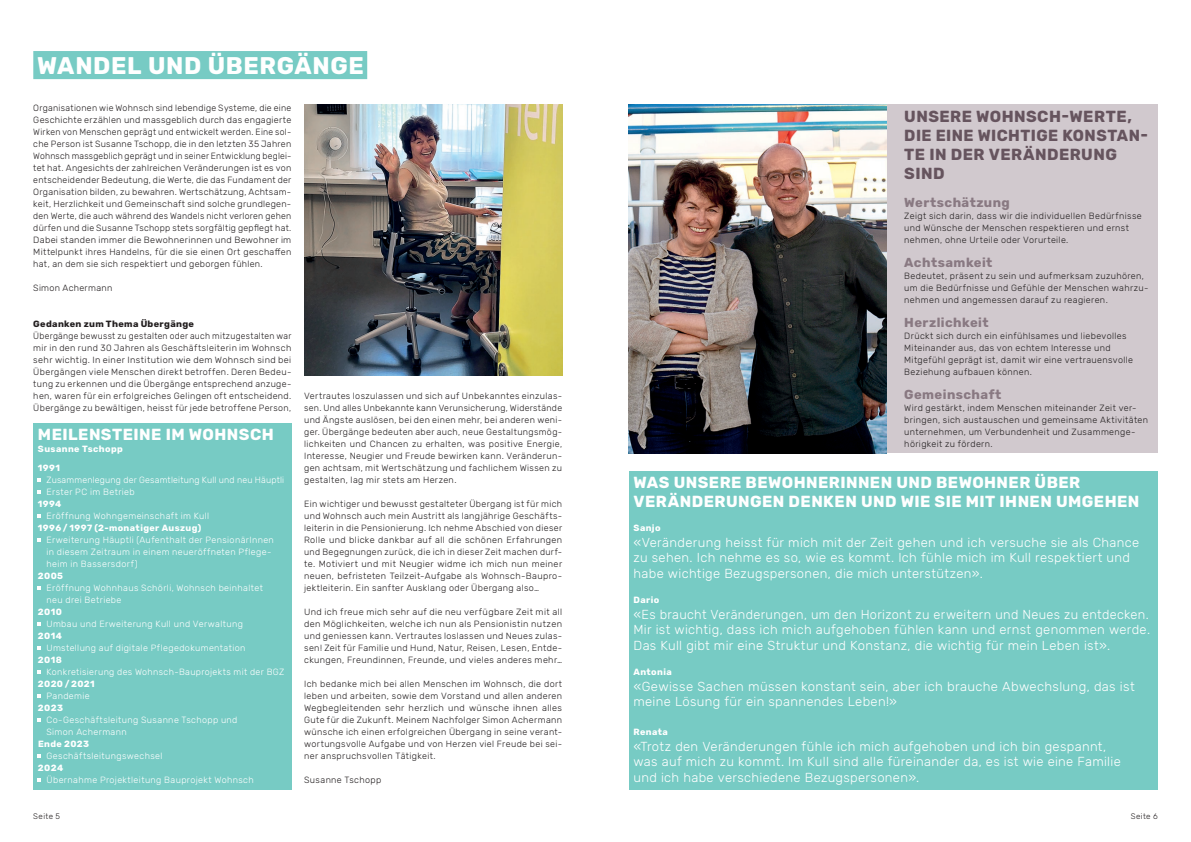
<style>
.page{position:relative;width:1191px;height:842px;background:#fff}
.page>*{position:absolute;margin:0;border:0;box-sizing:border-box;transform-origin:0 0}
.t1{font:700 24px "Rubik";letter-spacing:.025em;color:#fff}
.t2{font:700 16px/19.2px "Rubik";letter-spacing:.025em;color:#fff}
.t3{font:700 16px/19.2px "Rubik";letter-spacing:.03em;color:#66545e}
.t4{font:300 13px/15.5px "Rubik";letter-spacing:.025em;color:#fff}
.t5{font:700 13px "Rubik";letter-spacing:.035em;color:#897982}
.t6{font:300 9px/12px "Rubik";letter-spacing:.04em;color:#231f20}
.t7{font:300 9px/12px "Rubik";letter-spacing:.04em;color:#fff}
.t8{font:300 9px/12px "Rubik";letter-spacing:.04em;color:#231f20;scale:.95 1}
.t9{font:700 9px/18.8px "Rubik";letter-spacing:.045em;color:#fff}
.t10{font:300 9px/12px "Rubik";letter-spacing:.02em;color:#fff}
.t11{font:700 9px "Rubik";letter-spacing:.035em;color:#231f20}
.t12{font:300 8px "Rubik";letter-spacing:.05em;color:#231f20}
</style>
<div class="page">
<div style="left:33px;top:423px;width:258px;height:366px;background:#77cbc4"></div>
<div style="left:629px;top:104px;width:528px;height:349px;background:#d1c9ce"></div>
<div style="left:629px;top:471px;width:528px;height:318px;background:#77cbc4"></div>
<img style="left:304px;top:104px;width:258px;height:271px">
<img style="left:629px;top:104px;width:258px;height:349px">
<div style="left:33px;top:51px;width:334px;height:28px;background:#77cbc4"></div>
<h1 class="t1" style="left:37px;top:51px;width:328px">WANDEL UND ÜBERGÄNGE</h1>
<p class="t6" style="left:33px;top:102px;width:259px">Organisationen wie Wohnsch sind lebendige Systeme, die eine Geschichte erzählen und massgeblich durch das engagierte Wirken von Menschen geprägt und entwickelt werden. Eine sol&shy;che Person ist Susanne Tschopp, die in den letzten 35 Jahren Wohnsch massgeblich geprägt und in seiner Entwicklung beglei&shy;tet hat. Angesichts der zahlreichen Veränderungen ist es von entscheidender Bedeutung, die Werte, die das Fundament der Organisation bilden, zu bewahren. Wertschätzung, Achtsam&shy;keit, Herzlichkeit und Gemeinschaft sind solche grundlegen&shy;den Werte, die auch während des Wandels nicht verloren gehen dürfen und die Susanne Tschopp stets sorgfältig gepflegt hat.<br>Dabei standen immer die Bewohnerinnen und Bewohner im Mittelpunkt ihres Handelns, für die sie einen Ort geschaffen hat, an dem sie sich respektiert und geborgen fühlen.</p>
<p class="t6" style="left:33px;top:282px;width:80px">Simon Achermann</p>
<p class="t11" style="left:33px;top:319px;width:162px">Gedanken zum Thema Übergänge</p>
<p class="t8" style="left:33px;top:330px;width:273px">Übergänge bewusst zu gestalten oder auch mitzugestalten war mir in den rund 30 Jahren als Geschäftsleiterin im Wohnsch sehr wichtig. In einer Institution wie dem Wohnsch sind bei Übergängen viele Menschen direkt betroffen. Deren Bedeu&shy;tung zu erkennen und die Übergänge entsprechend anzuge&shy;hen, waren für ein erfolgreiches Gelingen oft entscheidend.<br>Übergänge zu bewältigen, heisst für jede betroffene Person,</p>
<h2 class="t2" style="left:38px;top:425px;width:237px">MEILENSTEINE IM WOHNSCH</h2>
<p class="t9" style="left:38px;top:440px;width:86px">Susanne Tschopp<br>1991</p>
<p class="t10" style="left:46px;top:474px;width:239px">Zusammenlegung der Gesamtleitung Kull und neu Häuptli<br>Erster PC im Betrieb</p>
<p class="t9" style="left:38px;top:495px;width:25px">1994</p>
<p class="t7" style="left:46px;top:510px;width:164px">Eröffnung Wohngemeinschaft im Kull</p>
<p class="t9" style="left:38px;top:519px;width:165px">1996 / 1997 (2-monatiger Auszug)</p>
<p class="t7" style="left:46px;top:534px;width:229px">Erweiterung Häuptli (Aufenthalt der PensionärInnen in diesem Zeitraum in einem neueröffneten Pflege&shy;heim in Bassersdorf)</p>
<p class="t9" style="left:38px;top:567px;width:27px">2005</p>
<p class="t7" style="left:46px;top:582px;width:218px">Eröffnung Wohnhaus Schörli, Wohnsch beinhaltet neu drei Betriebe</p>
<p class="t9" style="left:38px;top:603px;width:25px">2010</p>
<p class="t7" style="left:46px;top:618px;width:198px">Umbau und Erweiterung Kull und Verwaltung</p>
<p class="t9" style="left:38px;top:627px;width:25px">2014</p>
<p class="t7" style="left:46px;top:642px;width:200px">Umstellung auf digitale Pflegedokumentation</p>
<p class="t9" style="left:38px;top:651px;width:25px">2018</p>
<p class="t7" style="left:46px;top:666px;width:239px">Konkretisierung des Wohnsch-Bauprojekts mit der BGZ</p>
<p class="t9" style="left:38px;top:675px;width:58px">2020 / 2021</p>
<p class="t7" style="left:46px;top:690px;width:45px">Pandemie</p>
<p class="t9" style="left:38px;top:699px;width:27px">2023</p>
<p class="t7" style="left:46px;top:714px;width:192px">Co-Geschäftsleitung Susanne Tschopp und<br>Simon Achermann</p>
<p class="t9" style="left:38px;top:735px;width:53px">Ende 2023</p>
<p class="t7" style="left:46px;top:750px;width:118px">Geschäftsleitungswechsel</p>
<p class="t9" style="left:38px;top:759px;width:27px">2024</p>
<p class="t7" style="left:46px;top:774px;width:209px">Übernahme Projektleitung Bauprojekt Wohnsch</p>
<p class="t6" style="left:304px;top:390px;width:259px">Vertrautes loszulassen und sich auf Unbekanntes einzulas&shy;sen. Und alles Unbekannte kann Verunsicherung, Widerstände und Ängste auslösen, bei den einen mehr, bei anderen weni&shy;ger. Übergänge bedeuten aber auch, neue Gestaltungsmög&shy;lichkeiten und Chancen zu erhalten, was positive Energie, Interesse, Neugier und Freude bewirken kann. Veränderun&shy;gen achtsam, mit Wertschätzung und fachlichem Wissen zu gestalten, lag mir stets am Herzen.</p>
<p class="t6" style="left:304px;top:498px;width:259px">Ein wichtiger und bewusst gestalteter Übergang ist für mich und Wohnsch auch mein Austritt als langjährige Geschäfts&shy;leiterin in die Pensionierung. Ich nehme Abschied von dieser Rolle und blicke dankbar auf all die schönen Erfahrungen und Begegnungen zurück, die ich in dieser Zeit machen durf&shy;te. Motiviert und mit Neugier widme ich mich nun meiner neuen, befristeten Teilzeit-Aufgabe als Wohnsch-Baupro&shy;jektleiterin. Ein sanfter Ausklang oder Übergang also…</p>
<p class="t6" style="left:304px;top:606px;width:259px;text-align:justify">Und ich freue mich sehr auf die neu verfügbare Zeit mit all den Möglichkeiten, welche ich nun als Pensionistin nutzen und geniessen kann. Vertrautes loslassen und Neues zulas&shy;sen! Zeit für Familie und Hund, Natur, Reisen, Lesen, Entde&shy;ckungen, Freundinnen, Freunde, und vieles anderes mehr…</p>
<p class="t6" style="left:304px;top:678px;width:259px;text-align:justify">Ich bedanke mich bei allen Menschen im Wohnsch, die dort leben und arbeiten, sowie dem Vorstand und allen anderen Wegbegleitenden sehr herzlich und wünsche ihnen alles Gute für die Zukunft. Meinem Nachfolger Simon Achermann wünsche ich einen erfolgreichen Übergang in seine verant&shy;wortungsvolle Aufgabe und von Herzen viel Freude bei sei&shy;ner anspruchsvollen Tätigkeit.</p>
<p class="t6" style="left:304px;top:774px;width:79px">Susanne Tschopp</p>
<h2 class="t3" style="left:904px;top:107px;width:245px">UNSERE WOHNSCH-WERTE,<br>DIE EINE WICHTIGE KONSTAN-<br>TE IN DER VERÄNDERUNG<br>SIND</h2>
<h3 class="t5" style="left:904px;top:195px;width:107px">Wertschätzung</h3>
<p class="t6" style="left:904px;top:210px;width:239px">Zeigt sich darin, dass wir die individuellen Bedürfnisse und Wünsche der Menschen respektieren und ernst nehmen, ohne Urteile oder Vorurteile.</p>
<h3 class="t5" style="left:904px;top:255px;width:90px">Achtsamkeit</h3>
<p class="t6" style="left:904px;top:270px;width:246px">Bedeutet, präsent zu sein und aufmerksam zuzuhören, um die Bedürfnisse und Gefühle der Menschen wahrzu&shy;nehmen und angemessen darauf zu reagieren.</p>
<h3 class="t5" style="left:904px;top:315px;width:86px">Herzlichkeit</h3>
<p class="t6" style="left:904px;top:330px;width:230px">Drückt sich durch ein einfühlsames und liebevolles Miteinander aus, das von echtem Interesse und Mitgefühl geprägt ist, damit wir eine vertrauensvolle Beziehung aufbauen können.</p>
<h3 class="t5" style="left:904px;top:387px;width:99px">Gemeinschaft</h3>
<p class="t6" style="left:904px;top:402px;width:245px">Wird gestärkt, indem Menschen miteinander Zeit ver&shy;bringen, sich austauschen und gemeinsame Aktivitäten unternehmen, um Verbundenheit und Zusammenge&shy;hörigkeit zu fördern.</p>
<h2 class="t2" style="left:633px;top:473px;width:507px">WAS UNSERE BEWOHNERINNEN UND BEWOHNER ÜBER<br>VERÄNDERUNGEN DENKEN UND WIE SIE MIT IHNEN UMGEHEN</h2>
<p class="t9" style="left:633px;top:519px;width:29px">Sanjo</p>
<h3 class="t4" style="left:633px;top:535px;width:507px">«Veränderung heisst für mich mit der Zeit gehen und ich versuche sie als Chance zu sehen. Ich nehme es so, wie es kommt. Ich fühle mich im Kull respektiert und habe wichtige Bezugspersonen, die mich unterstützen».</h3>
<p class="t9" style="left:633px;top:591px;width:27px">Dario</p>
<p class="t4" style="left:633px;top:607px;width:518px;text-align:justify">«Es braucht Veränderungen, um den Horizont zu erweitern und Neues zu entdecken.<br>Mir ist wichtig, dass ich mich aufgehoben fühlen kann und ernst genommen werde.<br>Das Kull gibt mir eine Struktur und Konstanz, die wichtig für mein Leben ist».</p>
<p class="t9" style="left:633px;top:663px;width:40px">Antonia</p>
<h3 class="t4" style="left:633px;top:679px;width:503px">«Gewisse Sachen müssen konstant sein, aber ich brauche Abwechslung, das ist meine Lösung für ein spannendes Leben!»</h3>
<p class="t9" style="left:633px;top:723px;width:36px">Renata</p>
<h3 class="t4" style="left:633px;top:739px;width:489px">«Trotz den Veränderungen fühle ich mich aufgehoben und ich bin gespannt, was auf mich zu kommt. Im Kull sind alle füreinander da, es ist wie eine Familie und ich habe verschiedene Bezugspersonen».</h3>
<p class="t12" style="left:33px;top:812px;width:28px">Seite 5</p>
<p class="t12" style="left:1130px;top:812px;width:28px">Seite 6</p>
</div>
